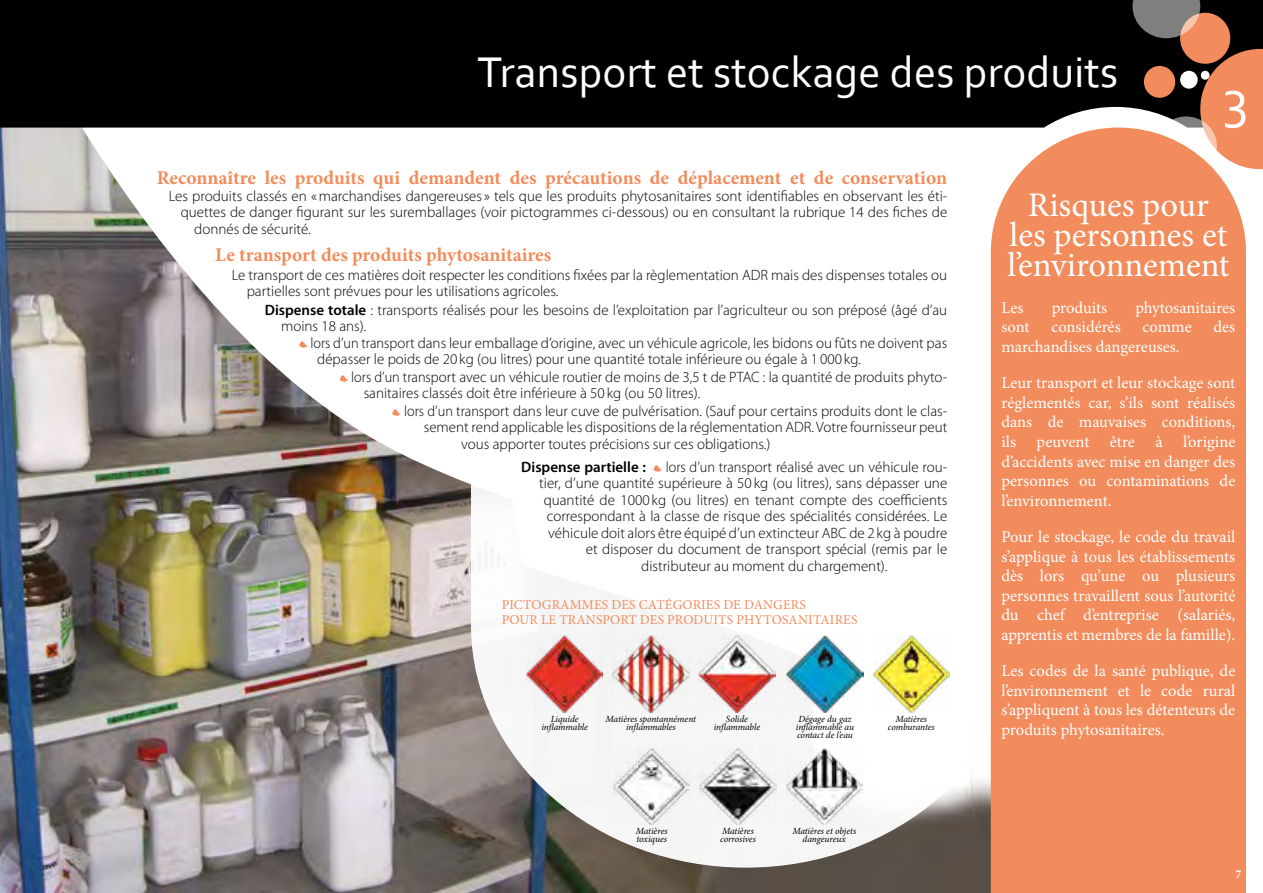
<style>
.page{position:relative;width:1263px;height:893px;background:#fff}
.page>*{position:absolute;margin:0;border:0;box-sizing:border-box;transform-origin:0 0}
.t1{font:55.35px "Corbel";color:#fff}
.t2{font:45px "Corbel";color:#fff}
.t3{font:34.5px/30px "Minion Pro";color:#fff;text-align:center}
.t4{font:700 19.5px "Minion Pro";color:#f28c5c}
.t5{font:16.5px/19.5px "Minion Pro";color:#fff;text-align:justify}
.t6{font:300 15px/16.5px "Myriad Pro";color:#000}
.t7{font:300 15px/16.5px "Myriad Pro";color:#000;scale:.95 1}
.t8{font:600 15px "Myriad Pro";color:#000}
.t9{font:13.5px/15px "Minion Pro";letter-spacing:.01em;color:#f28c5c}
.t10{font:700 12px "Minion Pro";color:#fff}
.t11{font:italic 9.45px/8.1px "Minion Pro";letter-spacing:-.01em;color:#000;text-align:center}
.s1{font-weight:600}
</style>
<div class="page">
<img style="left:0;top:128px;width:991px;height:765px">
<div style="left:0;top:0;width:1263px;height:128px;background:#000"></div>
<svg style="left:471px;top:398px;width:520px;height:470px"></svg>
<div style="left:1180px;top:13px;width:50px;height:51px;background:#f28c5c;border-radius:50%"></div>
<div style="left:1144px;top:66px;width:31px;height:32px;background:#f28c5c;border-radius:50%"></div>
<div style="left:1180px;top:71px;width:18px;height:18px;background:#fff;border-radius:50%"></div>
<svg style="left:1132px;top:0;width:68px;height:38px;background:#827772"></svg>
<svg style="left:1200px;top:49px;width:63px;height:120px;background:#e08257"></svg>
<svg style="left:1155px;top:116px;width:62px;height:59px"></svg>
<svg style="left:299px;top:338px;width:9px;height:12px"></svg>
<svg style="left:340px;top:372px;width:8px;height:12px"></svg>
<svg style="left:392px;top:406px;width:9px;height:12px"></svg>
<svg style="left:653px;top:462px;width:9px;height:12px"></svg>
<div style="left:991px;top:128px;width:255px;height:765px;background:#f28c5c"></div>
<img style="left:613px;top:748px;width:77px;height:77px">
<img style="left:700px;top:748px;width:76px;height:77px">
<img style="left:786px;top:748px;width:76px;height:77px">
<img style="left:787px;top:636px;width:76px;height:76px">
<img style="left:873px;top:636px;width:76px;height:76px">
<img style="left:612px;top:636px;width:77px;height:76px">
<img style="left:699px;top:636px;width:76px;height:76px">
<img style="left:526px;top:636px;width:77px;height:76px">
<h2 class="t2" style="left:477px;top:44px;width:642px">Transport et stockage des produits</h2>
<h1 class="t1" style="left:1223px;top:64px;width:27px">3</h1>
<h3 class="t4" style="left:157px;top:164px;width:792px">Reconnaître les produits qui demandent des précautions de déplacement et de conservation</h3>
<p class="t6" style="left:169px;top:187px;width:780px">Les produits classés en «marchandises dangereuses» tels que les produits phytosanitaires sont identifiables en observant les éti-</p>
<p class="t6" style="left:181px;top:204px;width:768px">quettes de danger figurant sur les suremballages (voir pictogrammes ci-dessous) ou en consultant la rubrique 14 des fiches de</p>
<p class="t6" style="left:194px;top:220px;width:118px">donnés de sécurité.</p>
<h3 class="t4" style="left:215px;top:241px;width:338px">Le transport des produits phytosanitaires</h3>
<p class="t6" style="left:247px;top:266px;width:702px;text-indent:-15px">Le transport de ces matières doit respecter les conditions fixées par la règlementation ADR mais des dispenses totales ou partielles sont prévues pour les utilisations agricoles.</p>
<p class="t6" style="left:281px;top:301px;width:667px;text-indent:-16px"><span class="s1">Dispense totale</span> : transports réalisés pour les besoins de l’exploitation par l’agriculteur ou son préposé (âgé d’au moins 18 ans).</p>
<p class="t7" style="left:317px;top:334px;width:665px;text-indent:-7px">lors d’un transport dans leur emballage d’origine, avec un véhicule agricole, les bidons ou fûts ne doivent pas dépasser le poids de 20kg (ou litres) pour une quantité totale inférieure ou égale à 1 000 kg.</p>
<p class="t7" style="left:364px;top:368px;width:616px;text-indent:-12px">lors d’un transport avec un véhicule routier de moins de 3,5 t de PTAC : la quantité de produits phyto&shy;sanitaires classés doit être inférieure à 50kg (ou 50 litres).</p>
<p class="t7" style="left:404px;top:402px;width:573px">lors d’un transport dans leur cuve de pulvérisation. (Sauf pour certains produits dont le clas-</p>
<p class="t6" style="left:424px;top:419px;width:525px">sement rend applicable les dispositions de la réglementation ADR. Votre fournisseur peut</p>
<p class="t6" style="left:461px;top:435px;width:311px">vous apporter toutes précisions sur ces obligations.)</p>
<p class="t8" style="left:521px;top:457px;width:126px">Dispense partielle :</p>
<p class="t7" style="left:666px;top:458px;width:298px">lors d’un transport réalisé avec un véhicule rou-</p>
<p class="t6" style="left:539px;top:475px;width:409px">tier, d’une quantité supérieure à 50 kg (ou litres), sans dépasser une</p>
<p class="t6" style="left:544px;top:491px;width:405px">quantité de 1000 kg (ou litres) en tenant compte des coefficients</p>
<p class="t6" style="left:547px;top:508px;width:402px">correspondant à la classe de risque des spécialités considérées. Le</p>
<p class="t6" style="left:548px;top:524px;width:400px">véhicule doit alors être équipé d’un extincteur ABC de 2 kg à poudre</p>
<p class="t6" style="left:586px;top:541px;width:363px">et disposer du document de transport spécial (remis par le</p>
<p class="t6" style="left:641px;top:557px;width:248px">distributeur au moment du chargement).</p>
<p class="t9" style="left:502px;top:598px;width:357px">PICTOGRAMMES DES CATÉGORIES DE DANGERS<br>POUR LE TRANSPORT DES PRODUITS PHYTOSANITAIRES</p>
<p class="t11" style="left:541px;top:715px;width:48px">Liquide inflammable</p>
<p class="t11" style="left:606px;top:715px;width:92px">Matières spontannément inflammables</p>
<p class="t11" style="left:714px;top:715px;width:48px">Solide inflammable</p>
<p class="t11" style="left:796px;top:715px;width:60px;text-align:left">Dégage du gaz inflammable au contact de l’eau</p>
<p class="t11" style="left:888px;top:715px;width:48px">Matières comburantes</p>
<p class="t11" style="left:636px;top:827px;width:33px;text-align:left">Matières toxiques</p>
<p class="t11" style="left:720px;top:827px;width:37px;text-align:left">Matières corrosives</p>
<p class="t11" style="left:792px;top:827px;width:65px">Matières et objets dangeureux</p>
<h3 class="t3" style="left:1007px;top:191px;width:224px">Risques pour les personnes et l’environnement</h3>
<p class="t5" style="left:1001px;top:298px;width:24px">Les</p>
<p class="t5" style="left:1052px;top:298px;width:57px">produits</p>
<p class="t5" style="left:1135px;top:298px;width:102px">phytosanitaires</p>
<p class="t5" style="left:1001px;top:317px;width:30px">sont</p>
<p class="t5" style="left:1051px;top:317px;width:71px">considérés</p>
<p class="t5" style="left:1142px;top:317px;width:51px">comme</p>
<p class="t5" style="left:1213px;top:317px;width:23px">des</p>
<p class="t5" style="left:1001px;top:337px;width:180px">marchandises dangereuses.</p>
<p class="t5" style="left:1001px;top:374px;width:235px">Leur transport et leur stockage sont réglementés car, s’ils sont réalisés dans de mauvaises conditions, ils peuvent être à l’origine d’accidents avec mise en danger des personnes ou contaminations de l’environnement.</p>
<p class="t5" style="left:1001px;top:527px;width:235px">Pour le stockage, le code du travail s’applique à tous les établissements dès lors qu’une ou plusieurs personnes travaillent sous l’autorité du chef d’entreprise (salariés, apprentis et membres de la famille).</p>
<p class="t5" style="left:1001px;top:661px;width:235px">Les codes de la santé publique, de l’environnement et le code rural s’appliquent à tous les détenteurs de produits phytosanitaires.</p>
<p class="t10" style="left:1235px;top:866px;width:7px">7</p>
</div>
